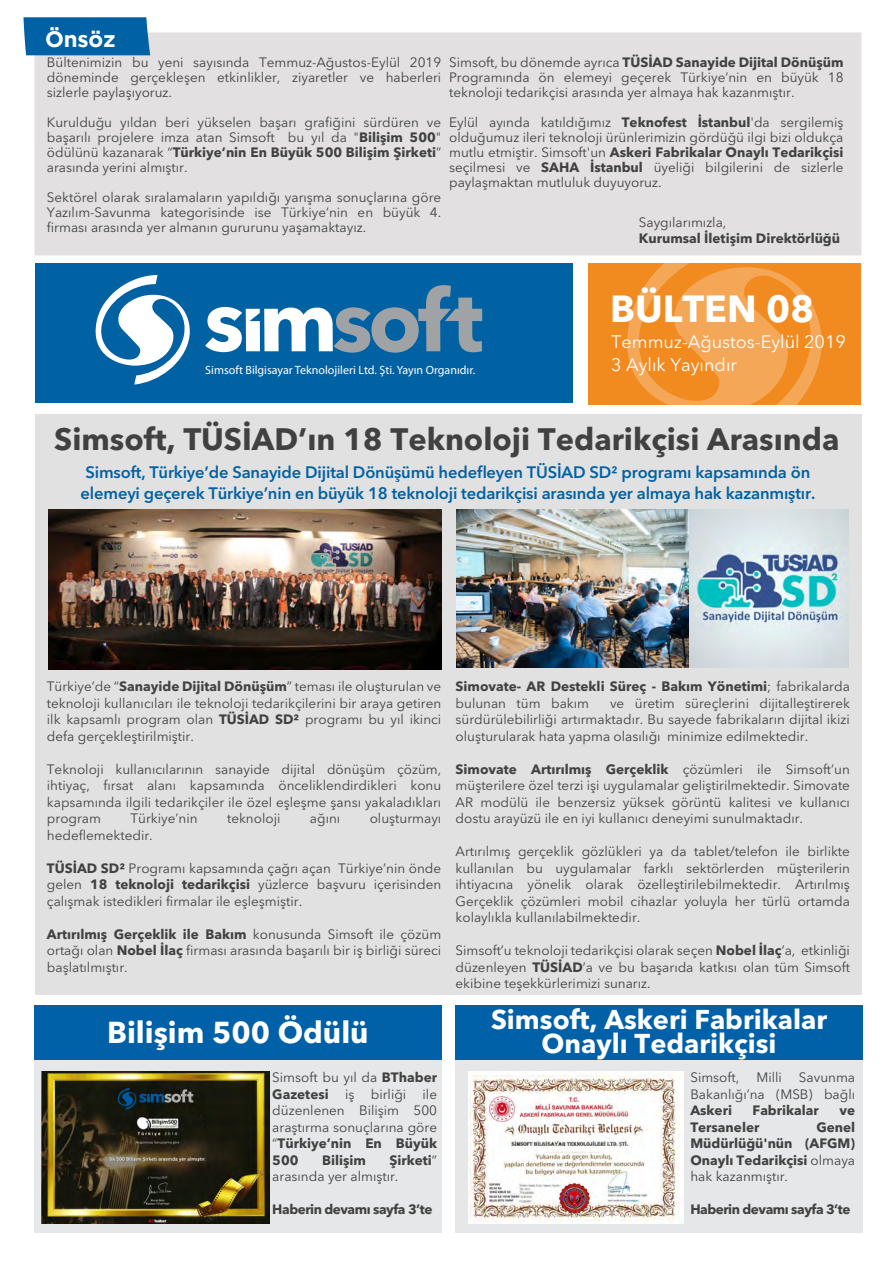
<style>
.page{position:relative;width:893px;height:1263px;background:#fff}
.page>*{position:absolute;margin:0;border:0;box-sizing:border-box;transform-origin:0 0}
.t1{font:700 37.5px "Avenir Next LT Pro";color:#fff}
.t2{font:700 30.75px "Avenir Next LT Pro";color:#414141}
.t3{font:700 30px "Avenir Next LT Pro";color:#fff}
.t4{font:700 27px/24px "Avenir Next LT Pro";color:#fff;text-align:center}
.t5{font:700 22.2px "Gotham";letter-spacing:-.01em;color:#fff}
.t6{font:18px "Avenir Next LT Pro";color:#fff}
.t7{font:600 16.5px/21px "Avenir Next LT Pro";letter-spacing:-.01em;color:#0061a3}
.t8{font:13.5px/16.5px "Avenir Next LT Pro";color:#414141;text-align:justify}
.t9{font:700 13.5px/16.5px "Avenir Next LT Pro";color:#414141;text-align:justify}
.t10{font:700 13.5px "Avenir Next LT Pro";letter-spacing:-.035em;color:#414141}
.t11{font:12px "Myriad Pro";color:#fff}
.s1{font-weight:700}
.s2{font-weight:400}
</style>
<div class="page">
<div style="left:35px;top:1005px;width:407px;height:228px;background:#e6e7e8"></div>
<div style="left:456px;top:1005px;width:407px;height:228px;background:#e6e7e8"></div>
<div style="left:34px;top:1005px;width:408px;height:54px;background:#0060a8"></div>
<div style="left:35px;top:415px;width:827px;height:580px;background:#e2e1e1"></div>
<div style="left:35px;top:33px;width:826px;height:222px;background:#e2e0e0"></div>
<div style="left:23px;top:17px;width:127px;height:38px;background:#0062a4"></div>
<div style="left:589px;top:263px;width:272px;height:142px;background:#f18b20"></div>
<svg style="left:627px;top:263px;width:195px;height:142px"></svg>
<div style="left:35px;top:263px;width:537px;height:140px;background:#0061a3"></div>
<svg style="left:205px;top:285px;width:277px;height:68px"></svg>
<svg style="left:95px;top:275px;width:95px;height:110px"></svg>
<div style="left:455px;top:1005px;width:408px;height:54px;background:#0060a8"></div>
<img style="left:42px;top:1072px;width:227px;height:152px">
<img style="left:468px;top:1072px;width:215px;height:152px">
<img style="left:49px;top:509px;width:392px;height:161px">
<img style="left:457px;top:509px;width:233px;height:159px">
<img style="left:690px;top:509px;width:158px;height:159px">
<h3 class="t5" style="left:45px;top:26px;width:72px">Önsöz</h3>
<p class="t8" style="left:47px;top:55px;width:396px;line-height:15px">Bültenimizin bu yeni sayısında Temmuz-Ağustos-Eylül 2019 döneminde gerçekleşen etkinlikler, ziyaretler ve haberleri sizlerle paylaşıyoruz.</p>
<p class="t8" style="left:47px;top:115px;width:396px;line-height:15px">Kurulduğu yıldan beri yükselen başarı grafiğini sürdüren ve başarılı projelere imza atan Simsoft bu yıl da "<span class="s1">Bilişim 500</span>" ödülünü kazanarak “<span class="s1">Türkiye’nin En Büyük 500 Bilişim Şirketi</span>” arasında yerini almıştır.</p>
<p class="t8" style="left:47px;top:190px;width:396px;line-height:15px">Sektörel olarak sıralamaların yapıldığı yarışma sonuçlarına göre Yazılım-Savunma kategorisinde ise Türkiye’nin en büyük 4. firması arasında yer almanın gururunu yaşamaktayız.</p>
<p class="t8" style="left:449px;top:55px;width:396px;line-height:15px">Simsoft, bu dönemde ayrıca <span class="s1">TÜSİAD Sanayide Dijital Dönüşüm </span>Programında ön elemeyi geçerek Türkiye’nin en büyük 18 teknoloji tedarikçisi arasında yer almaya hak kazanmıştır.</p>
<p class="t8" style="left:449px;top:115px;width:396px;line-height:15px">Eylül ayında katıldığımız <span class="s1">Teknofest İstanbul</span>'da sergilemiş olduğumuz ileri teknoloji ürünlerimizin gördüğü ilgi bizi oldukça mutlu etmiştir. Simsoft'un <span class="s1">Askeri Fabrikalar Onaylı Tedarikçisi </span>seçilmesi ve <span class="s1">SAHA İstanbul</span> üyeliği bilgilerini de sizlerle paylaşmaktan mutluluk duyuyoruz.</p>
<p class="t8" style="left:639px;top:214px;width:89px">Saygılarımızla,</p>
<p class="t9" style="left:639px;top:230px;width:203px">Kurumsal İletişim Direktörlüğü</p>
<h1 class="t1" style="left:610px;top:286px;width:206px">BÜLTEN 08</h1>
<h3 class="t6" style="left:611px;top:331px;width:236px">Temmuz-Ağustos-Eylül 2019</h3>
<p class="t11" style="left:205px;top:363px;width:271px">Simsoft Bilgisayar Teknolojileri Ltd. Şti. Yayın Organıdır.</p>
<h3 class="t6" style="left:611px;top:354px;width:127px">3 Aylık Yayındır</h3>
<h2 class="t2" style="left:54px;top:420px;width:787px">Simsoft, TÜSİAD’ın 18 Teknoloji Tedarikçisi Arasında</h2>
<p class="t7" style="left:81px;top:462px;width:736px">Simsoft, Türkiye’de Sanayide Dijital Dönüşümü hedefleyen TÜSİAD SD² programı kapsamında ön elemeyi geçerek Türkiye’nin en büyük 18 teknoloji tedarikçisi arasında yer almaya hak kazanmıştır.</p>
<p class="t8" style="left:47px;top:678px;width:396px">Türkiye’de “<span class="s1">Sanayide Dijital Dönüşüm</span>” teması ile oluşturulan ve teknoloji kullanıcıları ile teknoloji tedarikçilerini bir araya getiren ilk kapsamlı program olan <span class="s1">TÜSİAD SD²</span> programı bu yıl ikinci defa gerçekleştirilmiştir.</p>
<p class="t8" style="left:47px;top:760px;width:396px">Teknoloji kullanıcılarının sanayide dijital dönüşüm çözüm, ihtiyaç, fırsat alanı kapsamında önceliklendirdikleri konu kapsamında ilgili tedarikçiler ile özel eşleşme şansı yakaladıkları program</p>
<p class="t8" style="left:131px;top:810px;width:69px">Türkiye’nin</p>
<p class="t8" style="left:227px;top:810px;width:55px">teknoloji</p>
<p class="t8" style="left:310px;top:810px;width:32px">ağını</p>
<p class="t8" style="left:370px;top:810px;width:73px">oluşturmayı</p>
<p class="t8" style="left:47px;top:826px;width:107px">hedeflemektedir.</p>
<p class="t8" style="left:47px;top:859px;width:396px"><span class="s1">TÜSİAD SD²</span> Programı kapsamında çağrı açan Türkiye’nin önde gelen <span class="s1">18 teknoloji tedarikçisi</span> yüzlerce başvuru içerisinden çalışmak istedikleri firmalar ile eşleşmiştir.</p>
<p class="t8" style="left:47px;top:925px;width:396px"><span class="s1">Artırılmış Gerçeklik ile Bakım</span> konusunda Simsoft ile çözüm ortağı olan <span class="s1">Nobel İlaç</span> firması arasında başarılı bir iş birliği süreci başlatılmıştır.</p>
<p class="t9" style="left:456px;top:678px;width:396px">Simovate- AR Destekli Süreç - Bakım Yönetimi<span class="s2">; fabrikalarda bulunan tüm bakım</span></p>
<p class="t8" style="left:456px;top:694px;width:396px;text-indent:154px">ve üretim süreçlerini dijitalleştirerek sürdürülebilirliği artırmaktadır. Bu sayede fabrikaların dijital ikizi oluşturularak hata yapma olasılığı minimize edilmektedir.</p>
<p class="t8" style="left:456px;top:760px;width:396px"><span class="s1">Simovate Artırılmış Gerçeklik</span> çözümleri ile Simsoft’un müşterilere özel terzi işi uygulamalar geliştirilmektedir. Simovate AR modülü ile benzersiz yüksek görüntü kalitesi ve kullanıcı dostu arayüzü ile en iyi kullanıcı deneyimi sunulmaktadır.</p>
<p class="t8" style="left:456px;top:843px;width:396px">Artırılmış gerçeklik gözlükleri ya da tablet/telefon ile birlikte kullanılan bu uygulamalar farklı sektörlerden müşterilerin ihtiyacına yönelik olarak özelleştirilebilmektedir. Artırılmış Gerçeklik çözümleri mobil cihazlar yoluyla her türlü ortamda kolaylıkla kullanılabilmektedir.</p>
<p class="t8" style="left:456px;top:942px;width:396px">Simsoft’u teknoloji tedarikçisi olarak seçen <span class="s1">Nobel İlaç</span>’a, etkinliği düzenleyen <span class="s1">TÜSİAD</span>’a ve bu başarıda katkısı olan tüm Simsoft ekibine teşekkürlerimizi sunarız.</p>
<h3 class="t3" style="left:107px;top:1014px;width:263px">Bilişim 500 Ödülü</h3>
<h3 class="t4" style="left:491px;top:1007px;width:338px">Simsoft, Askeri Fabrikalar<br>Onaylı Tedarikçisi</h3>
<p class="t8" style="left:272px;top:1069px;width:166px">Simsoft bu yıl da <span class="s1">BThaber Gazetesi</span> iş birliği ile düzenlenen Bilişim 500 araştırma sonuçlarına göre “<span class="s1">Türkiye’nin En Büyük 500</span></p>
<p class="t8" style="left:272px;top:1151px;width:166px;text-indent:117px"><span class="s1">Şirketi</span>” arasında yer almıştır.</p>
<p class="t10" style="left:272px;top:1201px;width:162px">Haberin devamı sayfa 3’te</p>
<p class="t9" style="left:322px;top:1151px;width:45px">Bilişim</p>
<p class="t8" style="left:690px;top:1069px;width:50px">Simsoft,</p>
<p class="t8" style="left:756px;top:1069px;width:27px">Milli</p>
<p class="t8" style="left:690px;top:1069px;width:166px;text-align:right">Savunma<br>Bakanlığı’na (MSB) bağlı</p>
<p class="t9" style="left:690px;top:1102px;width:43px">Askeri</p>
<p class="t9" style="left:753px;top:1102px;width:68px">Fabrikalar</p>
<p class="t9" style="left:839px;top:1102px;width:17px">ve</p>
<p class="t9" style="left:690px;top:1118px;width:71px">Tersaneler</p>
<p class="t9" style="left:690px;top:1118px;width:166px;text-indent:126px">Genel Müdürlüğü'nün (AFGM)<br>Onaylı Tedarikçisi <span class="s2">olmaya hak kazanmıştır.</span></p>
<p class="t10" style="left:690px;top:1201px;width:162px">Haberin devamı sayfa 3’te</p>
</div>
